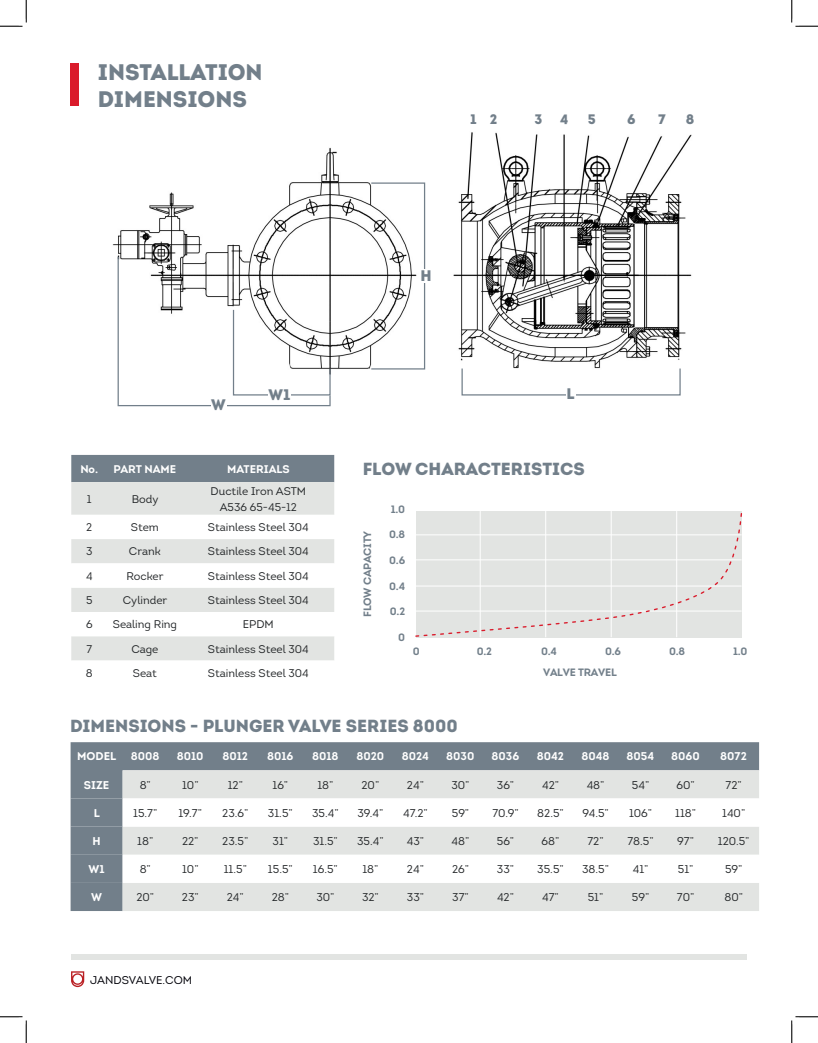
<style>
.page{position:relative;width:818px;height:1043px;background:#fff}
.page>*{position:absolute;margin:0;border:0;box-sizing:border-box;transform-origin:0 0}
.t1{font:900 22.5px "Intro";color:#727f8a}
.t2{font:900 17.5px "Intro";color:#727f8a}
.t3{font:900 15.25px "Intro";color:#727f8a}
.t4{font:900 13.75px "Intro";color:#727f8a}
.t5{font:11.25px "Intro";color:#242729}
.t6{font:700 11.25px "Intro";color:#fff}
.t7{font:11.25px "Intro";color:#000008}
.t8{font:11.12px/16.2px "Intro";color:#242729;text-align:center}
.t9{font:700 11.12px "Intro";color:#fff}
.t10{font:700 10.62px "Intro";letter-spacing:-.02em;color:#727f8a}
</style>
<div class="page">
<div style="left:71px;top:63px;width:8px;height:42px;background:#da1b2b"></div>
<div style="left:71px;top:954px;width:675px;height:6px;background:#e2e4e2"></div>
<div style="left:71px;top:455px;width:263px;height:27px;background:#727f8a"></div>
<div style="left:71px;top:482px;width:263px;height:33px;background:#e2e4e2"></div>
<svg style="left:71px;top:539px;width:263px;height:121px;fill:#e2e4e2"></svg>
<div style="left:71px;top:742px;width:688px;height:169px;background:#727f8a"></div>
<div style="left:123px;top:770px;width:636px;height:141px;background:#e2e4e2"></div>
<div style="left:71px;top:798px;width:52px;height:84px;background:#727f8a"></div>
<svg style="left:123px;top:798px;width:636px;height:84px"></svg>
<svg style="left:415px;top:511px;width:327px;height:126px"></svg>
<img style="left:112px;top:132px;width:580px;height:248px">
<div style="left:461px;top:368px;width:219px;height:27px;border:1px solid #727f8a"></div>
<div style="left:370px;top:182px;width:55px;height:187px;border:1px solid #727f8a"></div>
<svg style="left:117px;top:255px;width:214px;height:152px"></svg>
<div style="left:211px;top:398px;width:15px;height:13px;background:#fff"></div>
<div style="left:268px;top:387px;width:23px;height:14px;background:#fff"></div>
<div style="left:566px;top:387px;width:9px;height:14px;background:#fff"></div>
<div style="left:420px;top:269px;width:14px;height:14px;background:#fff"></div>
<svg style="left:71px;top:971px;width:13px;height:16px"></svg>
<svg style="left:0;top:0;width:27px;height:27px"></svg>
<svg style="left:0;top:1016px;width:27px;height:26px"></svg>
<svg style="left:791px;top:0;width:27px;height:27px"></svg>
<svg style="left:791px;top:1016px;width:27px;height:26px"></svg>
<p class="t1" style="left:98px;top:57px;width:166px">INSTALLATION</p>
<p class="t1" style="left:98px;top:84px;width:151px">DIMENSIONS</p>
<p class="t4" style="left:470px;top:110px;width:29px">1 2</p>
<p class="t4" style="left:534px;top:110px;width:9px">3</p>
<p class="t4" style="left:560px;top:110px;width:10px">4</p>
<p class="t4" style="left:587px;top:110px;width:10px">5</p>
<p class="t4" style="left:627px;top:110px;width:10px">6</p>
<p class="t4" style="left:658px;top:110px;width:9px">7</p>
<p class="t4" style="left:685px;top:110px;width:10px">8</p>
<p class="t3" style="left:420px;top:265px;width:13px">H</p>
<p class="t3" style="left:211px;top:395px;width:16px">W</p>
<p class="t3" style="left:268px;top:384px;width:23px">W1</p>
<p class="t3" style="left:566px;top:383px;width:10px">L</p>
<p class="t9" style="left:80px;top:461px;width:19px">No.</p>
<p class="t9" style="left:114px;top:461px;width:64px">PART NAME</p>
<p class="t9" style="left:227px;top:461px;width:64px">MATERIALS</p>
<p class="t8" style="left:87px;top:490px;width:6px">1</p>
<p class="t8" style="left:132px;top:490px;width:28px">Body</p>
<p class="t8" style="left:211px;top:482px;width:97px">Ductile Iron ASTM<br>A536 65-45-12</p>
<p class="t8" style="left:86px;top:519px;width:8px">2</p>
<p class="t8" style="left:131px;top:519px;width:29px">Stem</p>
<p class="t8" style="left:208px;top:519px;width:102px">Stainless Steel 304</p>
<p class="t8" style="left:86px;top:543px;width:8px">3</p>
<p class="t8" style="left:129px;top:543px;width:33px">Crank</p>
<p class="t8" style="left:208px;top:543px;width:102px">Stainless Steel 304</p>
<p class="t8" style="left:86px;top:567px;width:8px">4</p>
<p class="t8" style="left:126px;top:567px;width:39px">Rocker</p>
<p class="t8" style="left:208px;top:567px;width:102px">Stainless Steel 304</p>
<p class="t8" style="left:86px;top:592px;width:8px">5</p>
<p class="t8" style="left:123px;top:592px;width:46px">Cylinder</p>
<p class="t8" style="left:208px;top:592px;width:102px">Stainless Steel 304</p>
<p class="t8" style="left:86px;top:616px;width:8px">6</p>
<p class="t8" style="left:113px;top:616px;width:66px">Sealing Ring</p>
<p class="t8" style="left:243px;top:616px;width:32px">EPDM</p>
<p class="t8" style="left:86px;top:640px;width:7px">7</p>
<p class="t8" style="left:131px;top:640px;width:29px">Cage</p>
<p class="t8" style="left:208px;top:640px;width:102px">Stainless Steel 304</p>
<p class="t8" style="left:86px;top:665px;width:8px">8</p>
<p class="t8" style="left:133px;top:665px;width:25px">Seat</p>
<p class="t8" style="left:208px;top:665px;width:102px">Stainless Steel 304</p>
<p class="t2" style="left:362px;top:457px;width:223px">FLOW CHARACTERISTICS</p>
<p class="t10" style="left:360px;top:617px;width:88px;rotate:-90deg">FLOW CAPACITY</p>
<p class="t10" style="left:391px;top:502px;width:16px">1.0</p>
<p class="t10" style="left:389px;top:528px;width:18px">0.8</p>
<p class="t10" style="left:389px;top:553px;width:17px">0.6</p>
<p class="t10" style="left:389px;top:579px;width:17px">0.4</p>
<p class="t10" style="left:390px;top:605px;width:17px">0.2</p>
<p class="t10" style="left:398px;top:630px;width:8px">0</p>
<p class="t10" style="left:413px;top:644px;width:8px">0</p>
<p class="t10" style="left:476px;top:644px;width:17px">0.2</p>
<p class="t10" style="left:541px;top:644px;width:17px">0.4</p>
<p class="t10" style="left:605px;top:644px;width:17px">0.6</p>
<p class="t10" style="left:669px;top:644px;width:18px">0.8</p>
<p class="t10" style="left:733px;top:644px;width:16px">1.0</p>
<p class="t10" style="left:543px;top:665px;width:75px">VALVE TRAVEL</p>
<p class="t2" style="left:70px;top:714px;width:389px">DIMENSIONS - PLUNGER VALVE SERIES 8000</p>
<p class="t6" style="left:77px;top:749px;width:41px">MODEL</p>
<p class="t6" style="left:131px;top:749px;width:30px">8008</p>
<p class="t6" style="left:177px;top:749px;width:28px">8010</p>
<p class="t6" style="left:222px;top:749px;width:27px">8012</p>
<p class="t6" style="left:267px;top:749px;width:28px">8016</p>
<p class="t6" style="left:312px;top:749px;width:28px">8018</p>
<p class="t6" style="left:356px;top:749px;width:29px">8020</p>
<p class="t6" style="left:401px;top:749px;width:29px">8024</p>
<p class="t6" style="left:446px;top:749px;width:30px">8030</p>
<p class="t6" style="left:491px;top:749px;width:29px">8036</p>
<p class="t6" style="left:536px;top:749px;width:29px">8042</p>
<p class="t6" style="left:581px;top:749px;width:30px">8048</p>
<p class="t6" style="left:626px;top:749px;width:29px">8054</p>
<p class="t6" style="left:671px;top:749px;width:30px">8060</p>
<p class="t6" style="left:720px;top:749px;width:28px">8072</p>
<p class="t6" style="left:84px;top:777px;width:27px">SIZE</p>
<p class="t5" style="left:140px;top:777px;width:13px">8”</p>
<p class="t5" style="left:182px;top:777px;width:18px">10”</p>
<p class="t5" style="left:228px;top:777px;width:17px">12”</p>
<p class="t5" style="left:272px;top:777px;width:17px">16”</p>
<p class="t5" style="left:317px;top:777px;width:18px">18”</p>
<p class="t5" style="left:361px;top:777px;width:19px">20”</p>
<p class="t5" style="left:407px;top:777px;width:18px">24”</p>
<p class="t5" style="left:451px;top:777px;width:20px">30”</p>
<p class="t5" style="left:497px;top:777px;width:19px">36”</p>
<p class="t5" style="left:542px;top:777px;width:18px">42”</p>
<p class="t5" style="left:586px;top:777px;width:19px">48”</p>
<p class="t5" style="left:632px;top:777px;width:19px">54”</p>
<p class="t5" style="left:676px;top:777px;width:20px">60”</p>
<p class="t5" style="left:725px;top:777px;width:18px">72”</p>
<p class="t6" style="left:94px;top:805px;width:8px">L</p>
<p class="t5" style="left:133px;top:806px;width:26px">15.7”</p>
<p class="t5" style="left:179px;top:806px;width:25px">19.7”</p>
<p class="t5" style="left:222px;top:806px;width:28px">23.6”</p>
<p class="t5" style="left:268px;top:806px;width:26px">31.5”</p>
<p class="t5" style="left:312px;top:806px;width:28px">35.4”</p>
<p class="t5" style="left:357px;top:806px;width:28px">39.4”</p>
<p class="t5" style="left:403px;top:806px;width:26px">47.2”</p>
<p class="t5" style="left:452px;top:806px;width:19px">59”</p>
<p class="t5" style="left:492px;top:806px;width:28px">70.9”</p>
<p class="t5" style="left:537px;top:806px;width:28px">82.5”</p>
<p class="t5" style="left:582px;top:806px;width:28px">94.5”</p>
<p class="t5" style="left:629px;top:806px;width:25px">106”</p>
<p class="t5" style="left:675px;top:806px;width:22px">118”</p>
<p class="t5" style="left:722px;top:806px;width:25px">140”</p>
<p class="t6" style="left:92px;top:833px;width:10px">H</p>
<p class="t5" style="left:137px;top:834px;width:18px">18”</p>
<p class="t5" style="left:182px;top:834px;width:18px">22”</p>
<p class="t5" style="left:222px;top:834px;width:28px">23.5”</p>
<p class="t5" style="left:272px;top:834px;width:17px">31”</p>
<p class="t5" style="left:313px;top:834px;width:26px">31.5”</p>
<p class="t5" style="left:357px;top:834px;width:28px">35.4”</p>
<p class="t5" style="left:407px;top:834px;width:19px">43”</p>
<p class="t5" style="left:451px;top:834px;width:19px">48”</p>
<p class="t5" style="left:497px;top:834px;width:19px">56”</p>
<p class="t5" style="left:541px;top:834px;width:19px">68”</p>
<p class="t5" style="left:587px;top:834px;width:18px">72”</p>
<p class="t5" style="left:627px;top:834px;width:28px">78.5”</p>
<p class="t5" style="left:677px;top:834px;width:18px">97”</p>
<p class="t5" style="left:717px;top:834px;width:33px">120.5”</p>
<p class="t6" style="left:89px;top:862px;width:18px">W1</p>
<p class="t5" style="left:140px;top:862px;width:13px">8”</p>
<p class="t5" style="left:182px;top:862px;width:18px">10”</p>
<p class="t5" style="left:224px;top:862px;width:25px">11.5”</p>
<p class="t5" style="left:268px;top:862px;width:26px">15.5”</p>
<p class="t5" style="left:313px;top:862px;width:26px">16.5”</p>
<p class="t5" style="left:362px;top:862px;width:18px">18”</p>
<p class="t5" style="left:407px;top:862px;width:18px">24”</p>
<p class="t5" style="left:452px;top:862px;width:18px">26”</p>
<p class="t5" style="left:497px;top:862px;width:19px">33”</p>
<p class="t5" style="left:537px;top:862px;width:28px">35.5”</p>
<p class="t5" style="left:582px;top:862px;width:28px">38.5”</p>
<p class="t5" style="left:632px;top:862px;width:17px">41”</p>
<p class="t5" style="left:677px;top:862px;width:17px">51”</p>
<p class="t5" style="left:725px;top:862px;width:19px">59”</p>
<p class="t6" style="left:91px;top:890px;width:12px">W</p>
<p class="t5" style="left:136px;top:890px;width:19px">20”</p>
<p class="t5" style="left:182px;top:890px;width:18px">23”</p>
<p class="t5" style="left:227px;top:890px;width:18px">24”</p>
<p class="t5" style="left:272px;top:890px;width:19px">28”</p>
<p class="t5" style="left:316px;top:890px;width:20px">30”</p>
<p class="t5" style="left:362px;top:890px;width:18px">32”</p>
<p class="t5" style="left:407px;top:890px;width:19px">33”</p>
<p class="t5" style="left:452px;top:890px;width:18px">37”</p>
<p class="t5" style="left:497px;top:890px;width:18px">42”</p>
<p class="t5" style="left:542px;top:890px;width:18px">47”</p>
<p class="t5" style="left:587px;top:890px;width:17px">51”</p>
<p class="t5" style="left:632px;top:890px;width:19px">59”</p>
<p class="t5" style="left:676px;top:890px;width:19px">70”</p>
<p class="t5" style="left:724px;top:890px;width:20px">80”</p>
<p class="t7" style="left:90px;top:972px;width:104px">JANDSVALVE.COM</p>
</div>
